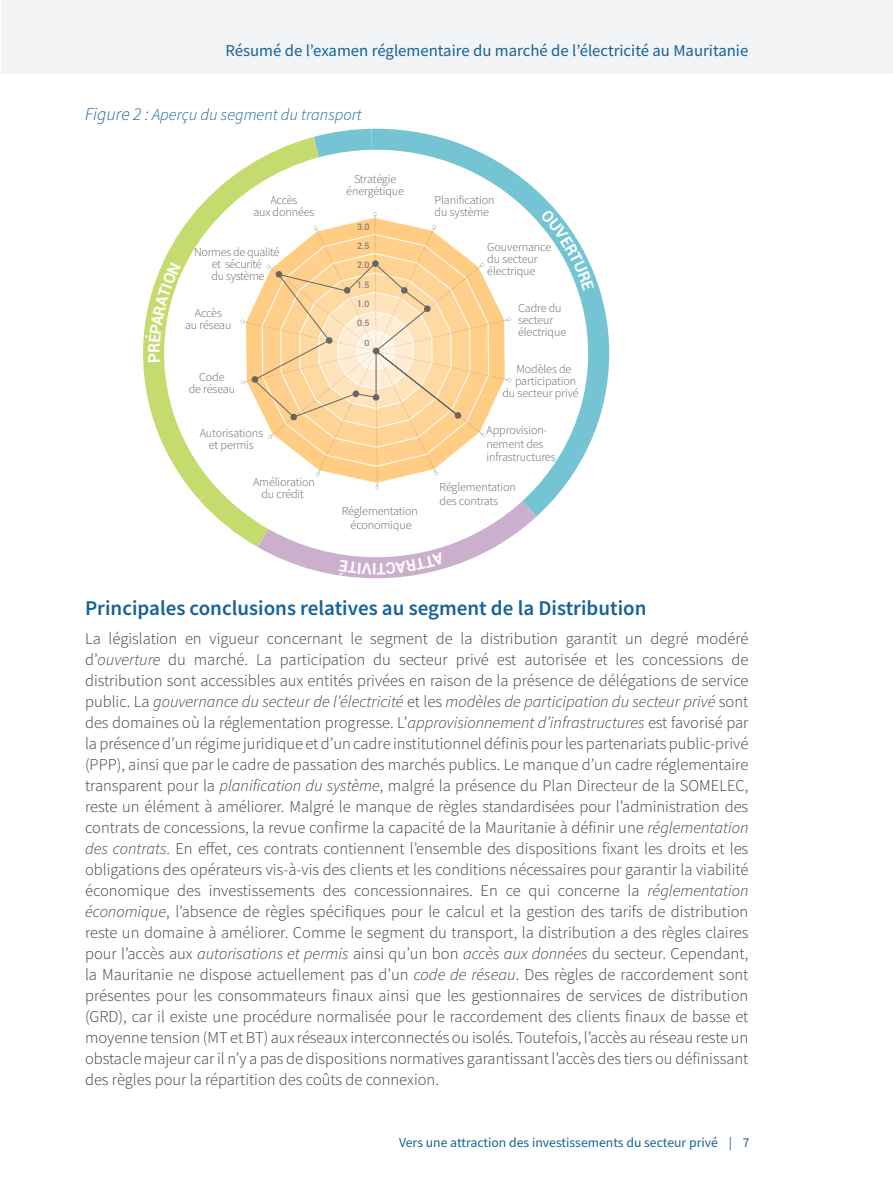
<style>
.page{position:relative;width:893px;height:1191px;background:#fff}
.page>*{position:absolute;margin:0;border:0;box-sizing:border-box;transform-origin:0 0}
.Heading_4{font:600 21px "Source Sans Pro";color:#156199}
.t1{font:300 16.5px/21px "Source Sans Pro";color:#3e3e3f;text-align:justify}
.t2{font:16.5px "Source Sans Pro";color:#156199}
.t3{font:italic 300 16.5px "Source Sans Pro";color:#156199}
.t4{font:700 15.9px "Roboto";color:#fff}
.t5{font:700 15.75px "Roboto";color:#fff}
.t6{font:13.5px "Source Sans Pro";color:#156199}
.t7{font:300 12.15px/12.1px "Source Sans Pro";letter-spacing:-.01em;color:#676666;text-align:center}
.t8{font:8.7px "Roboto";color:#6c6d70}
.s1{font-size:18px}
.s2{font-style:italic}
</style>
<div class="page">
<hr style="left:0;top:0;width:1px;height:74px;background:#f2f3f4">
<div style="left:2px;top:0;width:891px;height:74px;background:#f2f3f4"></div>
<svg style="left:393px;top:129px;width:217px;height:304px"></svg>
<svg style="left:143px;top:144px;width:148px;height:245px"></svg>
<svg style="left:291px;top:128px;width:102px;height:39px"></svg>
<svg style="left:146px;top:209px;width:448px;height:370px"></svg>
<p class="t2" style="left:225px;top:40px;width:524px">Résumé de l’examen réglementaire du marché de l’électricité au Mauritanie</p>
<p class="t3" style="left:85px;top:104px;width:278px"><span class="s1">Figure 2 :</span> Aperçu du segment du transport</p>
<p class="t4" style="left:143px;top:363px;width:12px;rotate:-90deg">P</p>
<p class="t7" style="left:253px;top:194px;width:63px">Accès<br>aux données</p>
<p class="t7" style="left:194px;top:246px;width:87px">Normes de qualité et sécurité<br>du système</p>
<p class="t7" style="left:185px;top:306px;width:48px">Accès<br>au réseau</p>
<p class="t7" style="left:189px;top:371px;width:48px">Code<br>de réseau</p>
<p class="t7" style="left:200px;top:426px;width:65px">Autorisations et permis</p>
<p class="t7" style="left:253px;top:475px;width:63px">Amélioration du crédit</p>
<p class="t7" style="left:346px;top:173px;width:59px">Stratégie énergétique</p>
<p class="t8" style="left:357px;top:221px;width:14px">3.0</p>
<p class="t8" style="left:357px;top:240px;width:14px">2.5</p>
<p class="t8" style="left:357px;top:259px;width:14px">2.0</p>
<p class="t8" style="left:357px;top:278px;width:14px">1.5</p>
<p class="t8" style="left:357px;top:298px;width:14px">1.0</p>
<p class="t8" style="left:357px;top:317px;width:14px">0.5</p>
<p class="t8" style="left:364px;top:336px;width:6px">0</p>
<p class="t7" style="left:342px;top:504px;width:78px;line-height:13.8px">Réglementation économique</p>
<p class="t5" style="left:377px;top:579px;width:7px;rotate:-180deg">I</p>
<p class="t7" style="left:435px;top:194px;width:61px;text-align:left">Planification du système</p>
<p class="t7" style="left:487px;top:241px;width:65px;text-align:left">Gouvernance du secteur électrique</p>
<p class="t7" style="left:518px;top:302px;width:50px;text-align:left">Cadre du secteur électrique</p>
<p class="t7" style="left:516px;top:363px;width:56px">Modèles de</p>
<p class="t7" style="left:515px;top:375px;width:63px">participation</p>
<p class="t7" style="left:502px;top:387px;width:78px">du secteur privé</p>
<p class="t7" style="left:487px;top:423px;width:71px;line-height:13.8px;text-align:left">Approvision&shy;nement des infrastructures</p>
<p class="t7" style="left:440px;top:480px;width:78px;line-height:13.8px;text-align:left">Réglementation des contrats</p>
<p class="Heading_4" style="left:85px;top:594px;width:563px">Principales conclusions relatives au segment de la Distribution</p>
<p class="t1" style="left:85px;top:628px;width:665px">La législation en vigueur concernant le segment de la distribution garantit un degré modéré d’<span class="s2">ouverture</span> du marché. La participation du secteur privé est autorisée et les concessions de distribution sont accessibles aux entités privées en raison de la présence de délégations de service public. La <span class="s2">gouvernance du secteur de l’électricité</span> et les <span class="s2">modèles de participation du secteur privé</span> sont des domaines où la réglementation progresse. L’<span class="s2">approvisionnement d’infrastructures</span> est favorisé par la présence d’un régime juridique et d’un cadre institutionnel définis pour les partenariats public-privé (PPP), ainsi que par le cadre de passation des marchés publics. Le manque d’un cadre réglementaire transparent pour la <span class="s2">planification du système</span>, malgré la présence du Plan Directeur de la SOMELEC, reste un élément à améliorer. Malgré le manque de règles standardisées pour l’administration des contrats de concessions, la revue confirme la capacité de la Mauritanie à définir une <span class="s2">réglementation des contrats</span>. En effet, ces contrats contiennent l’ensemble des dispositions fixant les droits et les obligations des opérateurs vis-à-vis des clients et les conditions nécessaires pour garantir la viabilité économique des investissements des concessionnaires. En ce qui concerne la <span class="s2">réglementation économique</span>, l’absence de règles spécifiques pour le calcul et la gestion des tarifs de distribution reste un domaine à améliorer. Comme le segment du transport, la distribution a des règles claires pour l’accès aux <span class="s2">autorisations et permis</span> ainsi qu’un bon <span class="s2">accès aux données</span> du secteur. Cependant, la Mauritanie ne dispose actuellement pas d’un <span class="s2">code de réseau</span>. Des règles de raccordement sont présentes pour les consommateurs finaux ainsi que les gestionnaires de services de distribution (GRD), car il existe une procédure normalisée pour le raccordement des clients finaux de basse et moyenne tension (MT et BT) aux réseaux interconnectés ou isolés. Toutefois, l’accès au réseau reste un obstacle majeur car il n’y a pas de dispositions normatives garantissant l’accès des tiers ou définissant des règles pour la répartition des coûts de connexion.</p>
<p class="t6" style="left:399px;top:1134px;width:352px">Vers une attraction des investissements du secteur privé | 7</p>
</div>
